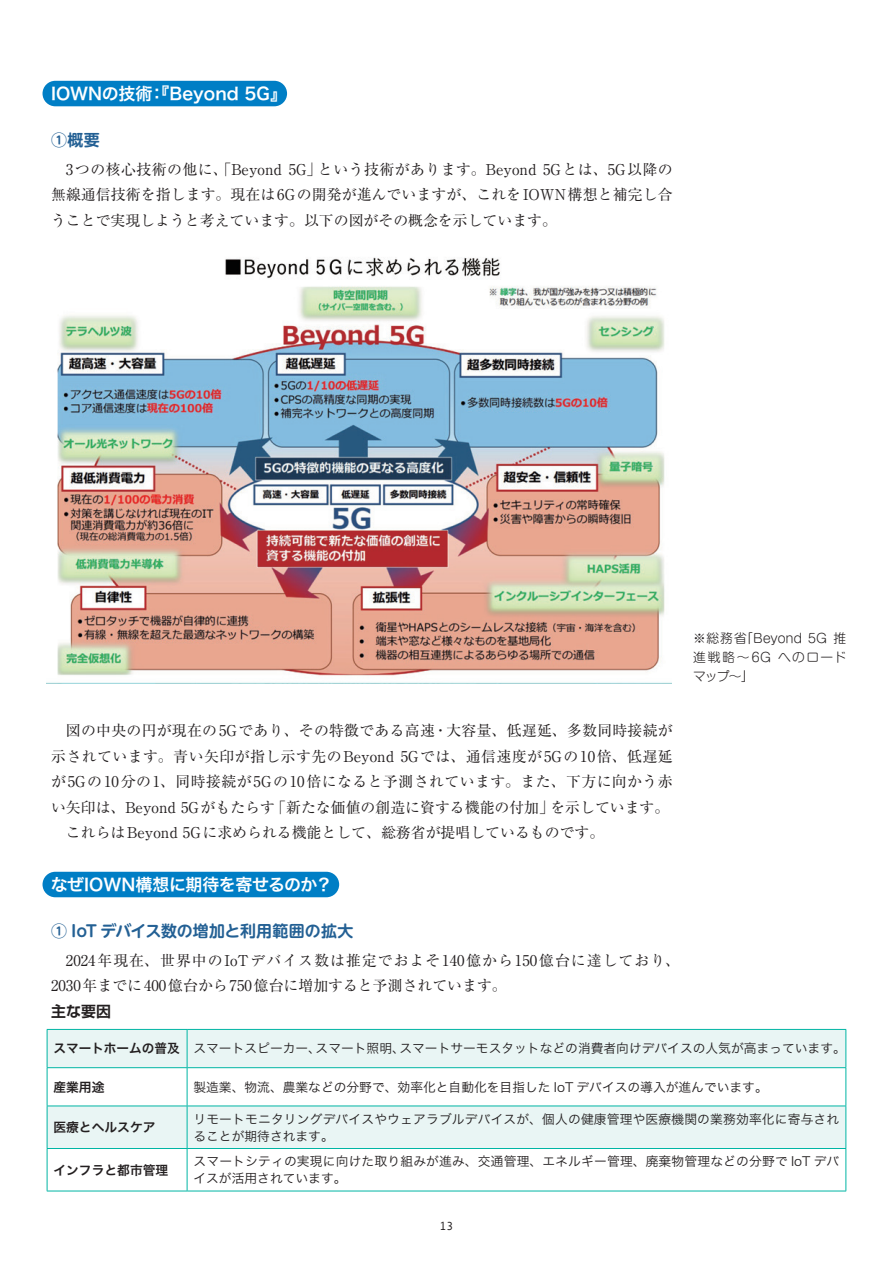
<style>
.page{position:relative;width:893px;height:1263px;background:#fff}
.page>*{position:absolute;margin:0;border:0;box-sizing:border-box;transform-origin:0 0}
.t1{font:16.95px "Hiragino Sans Pr 6 N W6";color:#fff}
.t2{font:16.95px "Hiragino Sans Pr 6 N W6";letter-spacing:-.02em;color:#fff}
.t3{font:700 15.9px "UD Shin M Go Pr 6 De";letter-spacing:.005em;color:#236094}
.t4{font:14.85px/25.5px "Ryumin Pr 6 N";color:#231f20;text-align:justify}
.t5{font:14.85px "Ryumin Pr 6 N";letter-spacing:.03em;color:#231f20}
.t6{font:14.85px/25.5px "Ryumin Pr 6 N";letter-spacing:.035em;color:#231f20}
.t7{font:14.85px "Ryumin Pr 6 N";letter-spacing:.02em;color:#231f20}
.t8{font:700 14.85px "Shin Go Pr 6 N De";color:#231f20}
.t9{font:12.75px/17px "Hiragino Sans Pr 6 N W3";color:#231f20}
.t10{font:300 12.75px/19.2px "Shin M Go Pr 6 N";letter-spacing:.02em;color:#231f20;text-align:justify}
.t11{font:12.75px "Hiragino Sans Pr 6 N W6";color:#231f20}
.t12{font:11.7px "Andale Mono";color:#231f20}
.s1{font-family:"Hiragino Sans Pr 6 N W6"}
</style>
<div class="page">
<div style="left:43px;top:81px;width:244px;height:25px;background:#007ec5;border-radius:13px"></div>
<div style="left:43px;top:872px;width:296px;height:25px;background:#007ec5;border-radius:13px"></div>
<img style="left:47px;top:257px;width:625px;height:426px">
<div style="left:48px;top:1030px;width:798px;height:37px;background:#e9f5f4"></div>
<svg style="left:48px;top:1068px;width:798px;height:123px"></svg>
<hr style="left:47px;top:1029px;width:140px;height:1px;background:#00b5a4">
<hr style="left:47px;top:1030px;width:1px;height:37px;background:#00b5a4">
<hr style="left:187px;top:1029px;width:659px;height:1px;background:#00b5a4">
<hr style="left:187px;top:1030px;width:1px;height:37px;background:#00b5a4">
<hr style="left:846px;top:1030px;width:1px;height:37px;background:#00b5a4">
<hr style="left:47px;top:1067px;width:140px;height:1px;background:#00b5a4">
<hr style="left:47px;top:1068px;width:1px;height:38px;background:#00b5a4">
<hr style="left:187px;top:1067px;width:659px;height:1px;background:#00b5a4">
<hr style="left:187px;top:1068px;width:1px;height:38px;background:#00b5a4">
<hr style="left:846px;top:1068px;width:1px;height:38px;background:#00b5a4">
<hr style="left:47px;top:1106px;width:140px;height:1px;background:#00b5a4">
<hr style="left:47px;top:1106px;width:1px;height:42px;background:#00b5a4">
<hr style="left:187px;top:1106px;width:659px;height:1px;background:#00b5a4">
<hr style="left:187px;top:1106px;width:1px;height:42px;background:#00b5a4">
<hr style="left:846px;top:1106px;width:1px;height:42px;background:#00b5a4">
<hr style="left:47px;top:1148px;width:140px;height:1px;background:#00b5a4">
<hr style="left:47px;top:1149px;width:1px;height:42px;background:#00b5a4">
<hr style="left:187px;top:1148px;width:659px;height:1px;background:#00b5a4">
<hr style="left:187px;top:1149px;width:1px;height:42px;background:#00b5a4">
<hr style="left:846px;top:1149px;width:1px;height:42px;background:#00b5a4">
<hr style="left:47px;top:1191px;width:140px;height:1px;background:#00b5a4">
<hr style="left:187px;top:1191px;width:659px;height:1px;background:#00b5a4">
<h1 class="t1" style="left:51px;top:78px;width:238px">IOWNの技術：『Beyond 5G』</h1>
<p class="t3" style="left:51px;top:126px;width:50px">①概要</p>
<p class="t4" style="left:51px;top:156px;width:623px;text-indent:15px">3つの核心技術の他に、「Beyond 5G」という技術があります。Beyond 5Gとは、5G以降の無線通信技術を指します。現在は6Gの開発が進んでいますが、これをIOWN構想と補完し合うことで実現しようと考えています。以下の図がその概念を示しています。</p>
<p class="t7" style="left:66px;top:719px;width:608px">図の中央の円が現在の5Gであり、その特徴である高速・大容量、低遅延、多数同時接続が</p>
<p class="t5" style="left:51px;top:744px;width:623px">示されています。青い矢印が指し示す先のBeyond 5Gでは、通信速度が5Gの10倍、低遅延</p>
<p class="t5" style="left:51px;top:770px;width:623px">が5Gの10分の1、同時接続が5Gの10倍になると予測されています。また、下方に向かう赤</p>
<p class="t4" style="left:51px;top:793px;width:620px">い矢印は、Beyond 5Gがもたらす「新たな価値の創造に資する機能の付加」を示しています。</p>
<p class="t4" style="left:66px;top:819px;width:540px">これらはBeyond 5Gに求められる機能として、総務省が提唱しているものです。</p>
<h1 class="t2" style="left:51px;top:869px;width:283px">なぜIOWN構想に期待を寄せるのか？</h1>
<p class="t3" style="left:51px;top:917px;width:304px">① IoT デバイス数の増加と利用範囲の拡大</p>
<p class="t6" style="left:51px;top:946px;width:631px;text-indent:15px">2024年現在、世界中のIoTデバイス数は推定でおよそ140億から150億台に達しており、<br>2030年までに400億台から750億台に増加すると予測されています。</p>
<p class="t8" style="left:51px;top:999px;width:62px">主な要因</p>
<p class="t10" style="left:693px;top:628px;width:155px">※総務省「Beyond 5G 推進戦略〜6G へのロードマップ〜」</p>
<p class="t9" style="left:53px;top:1039px;width:794px"><span class="s1">スマートホームの普及</span> スマートスピーカー、スマート照明、スマートサーモスタットなどの消費者向けデバイスの人気が高まっています。</p>
<p class="t11" style="left:53px;top:1075px;width:53px">産業用途</p>
<p class="t9" style="left:193px;top:1077px;width:576px">製造業、物流、農業などの分野で、効率化と自動化を目指した IoT デバイスの導入が進んでいます。</p>
<p class="t11" style="left:53px;top:1116px;width:104px">医療とヘルスケア</p>
<p class="t9" style="left:193px;top:1109px;width:647px">リモートモニタリングデバイスやウェアラブルデバイスが、個人の健康管理や医療機関の業務効率化に寄与されることが期待されます。</p>
<p class="t11" style="left:53px;top:1158px;width:116px">インフラと都市管理</p>
<p class="t9" style="left:193px;top:1152px;width:647px">スマートシティの実現に向けた取り組みが進み、交通管理、エネルギー管理、廃棄物管理などの分野で IoT デバイスが活用されています。</p>
<p class="t12" style="left:439px;top:1219px;width:16px">13</p>
</div>
